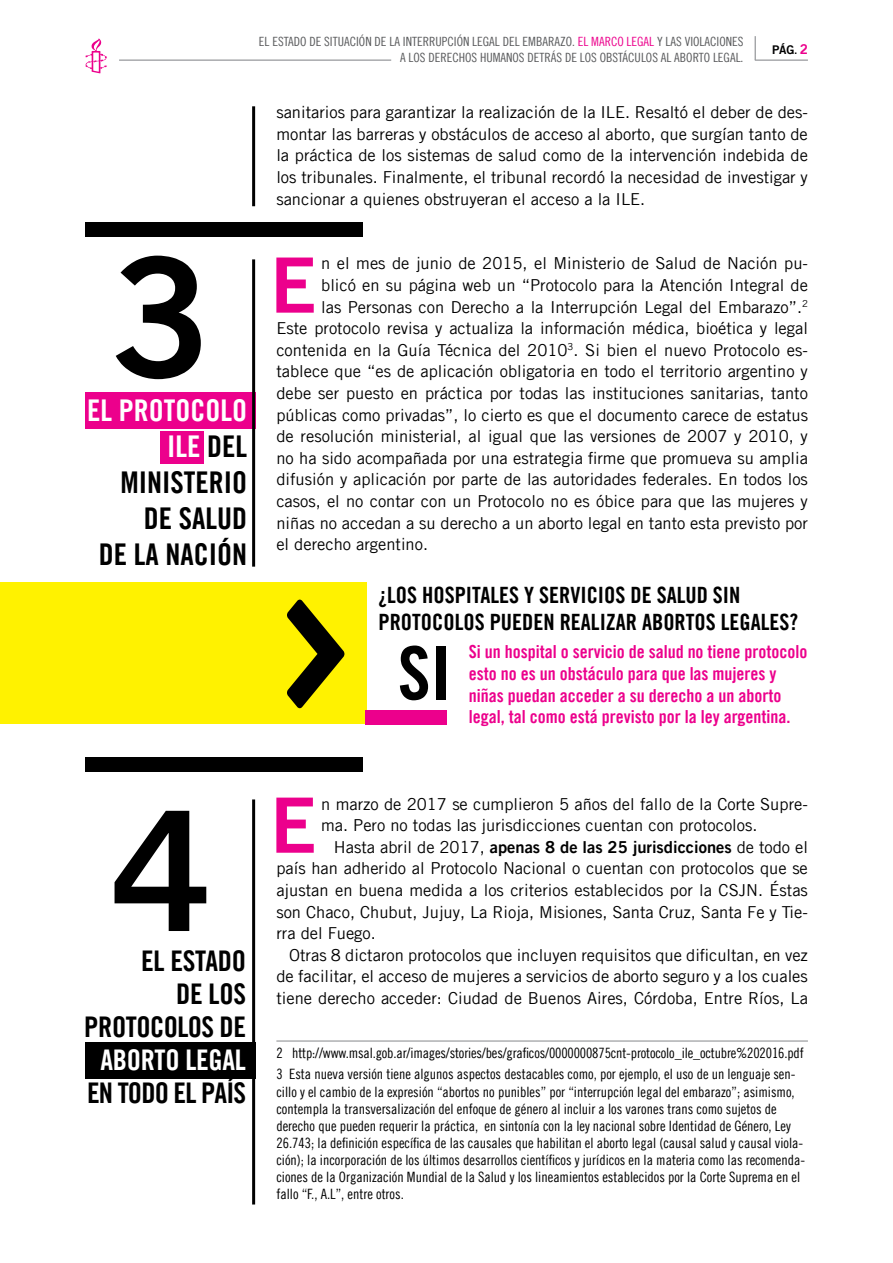
<style>
.page{position:relative;width:893px;height:1263px;background:#fff}
.page>*{position:absolute;margin:0;border:0;box-sizing:border-box;transform-origin:0 0}
.t1{font:166.5px "Amnesty Trade Gothic Bd 2";color:#000}
.t2{font:76.35px "Amnesty Trade Gothic Bd 2";color:#ec008c}
.t3{font:73.8px "Amnesty Trade Gothic Bd Cn 20";color:#000}
.t4{font:30px "Amnesty Trade Gothic Bd Cn 20";color:#000}
.t5{font:30px "Amnesty Trade Gothic Bd Cn 20";color:#fff}
.t6{font:28.5px/33px "Amnesty Trade Gothic Bd Cn 20";letter-spacing:-.01em;color:#000}
.t7{font:28.5px "Amnesty Trade Gothic Bd Cn 20";color:#fff}
.t8{font:22.5px "Amnesty Trade Gothic Bd Cn 20";color:#000}
.t9{font:18px/21.6px "Amnesty Trade Gothic Bd Cn 20";color:#ec008c}
.t10{font:16.5px/21.6px "Amnesty Trade Gothic";color:#000;text-align:justify}
.t11{font:16.5px "Amnesty Trade Gothic Bd 2";color:#000}
.t12{font:14.25px/17.1px "Amnesty Trade Gothic Cn 18";color:#000}
.t13{font:12.75px/15.3px "Amnesty Trade Gothic Cn 18";color:#58595b;text-align:right}
.t14{font:12px "Amnesty Trade Gothic Bd 2";color:#000}
.s1{color:#ec008c}
.s2{font-family:"Amnesty Trade Gothic Bd Cn 20"}
.s3{font-size:13.5px;color:#ec008c}
.s4{color:#000}
.s5{font-family:"Amnesty Trade Gothic"}
</style>
<div class="page">
<svg style="left:85px;top:38px;width:22px;height:35px"></svg>
<svg style="left:755px;top:36px;width:1px;height:24px"></svg>
<hr style="left:755px;top:60px;width:53px;height:1px;background:#939598">
<hr style="left:119px;top:60px;width:272px;height:1px;background:#939598">
<div style="left:0;top:583px;width:366px;height:141px;background:#fff200"></div>
<hr style="left:276px;top:1040px;width:532px;height:1px;background:#939598">
<div style="left:85px;top:392px;width:170px;height:37px;background:#ec008c"></div>
<div style="left:85px;top:1042px;width:170px;height:36px;background:#000"></div>
<div style="left:161px;top:431px;width:43px;height:32px;background:#ec008c"></div>
<hr style="left:252px;top:106px;width:3px;height:100px;background:#000">
<hr style="left:252px;top:259px;width:3px;height:308px;background:#000">
<hr style="left:252px;top:799px;width:3px;height:405px;background:#000">
<div style="left:365px;top:710px;width:81px;height:14px;background:#ec008c"></div>
<svg style="left:287px;top:600px;width:57px;height:108px"></svg>
<div style="left:85px;top:757px;width:277px;height:14px;background:#000"></div>
<div style="left:85px;top:222px;width:277px;height:14px;background:#000"></div>
<p class="t13" style="left:259px;top:34px;width:486px">EL ESTADO DE SITUACIÓN DE LA INTERRUPCIÓN LEGAL DEL EMBARAZO. <span class="s1">EL MARCO LEGAL</span> Y LAS VIOLACIONES<br>A LOS DERECHOS HUMANOS DETRÁS DE LOS OBSTÁCULOS AL ABORTO LEGAL.</p>
<p class="t14" style="left:772px;top:43px;width:37px">PáG<span class="s2">.</span> <span class="s3">2</span></p>
<p class="t10" style="left:276px;top:101px;width:533px">sanitarios para garantizar la realización de la ILE. Resaltó el deber de des&shy;montar las barreras y obstáculos de acceso al aborto, que surgían tanto de la práctica de los sistemas de salud como de la intervención indebida de los tribunales. Finalmente, el tribunal recordó la necesidad de investigar y sancionar a quienes obstruyeran el acceso a la ILE.</p>
<h1 class="t1" style="left:111px;top:215px;width:103px">3</h1>
<h3 class="t5" style="left:87px;top:392px;width:62px">El Protocolo</h3>
<h3 class="t5" style="left:167px;top:428px;width:54px">ILE <span class="s4">del</span></h3>
<h3 class="t4" style="left:120px;top:464px;width:31px">Ministerio</h3>
<h3 class="t4" style="left:144px;top:500px;width:105px">de SALUD</h3>
<h3 class="t4" style="left:99px;top:536px;width:96px">de la Nación</h3>
<h2 class="t2" style="left:270px;top:238px;width:48px">E</h2>
<p class="t10" style="left:321px;top:253px;width:488px">n el mes de junio de 2015, el Ministerio de Salud de Nación pu-</p>
<p class="t10" style="left:321px;top:274px;width:488px">blicó en su página web un “Protocolo para la Atención Integral de</p>
<p class="t10" style="left:321px;top:296px;width:488px">las Personas con Derecho a la Interrupción Legal del Embarazo”.<sup>2</sup></p>
<p class="t10" style="left:276px;top:317px;width:533px">Este protocolo revisa y actualiza la información médica, bioética y legal</p>
<p class="t10" style="left:276px;top:339px;width:533px">contenida en la Guía Técnica del 2010<sup>3</sup>. Si bien el nuevo Protocolo es-</p>
<p class="t10" style="left:276px;top:361px;width:533px">tablece que “es de aplicación obligatoria en todo el territorio argentino y</p>
<p class="t10" style="left:276px;top:382px;width:533px">debe ser puesto en práctica por todas las instituciones sanitarias, tanto</p>
<p class="t10" style="left:276px;top:404px;width:533px">públicas como privadas”, lo cierto es que el documento carece de estatus</p>
<p class="t10" style="left:276px;top:425px;width:533px">de resolución ministerial, al igual que las versiones de 2007 y 2010, y</p>
<p class="t10" style="left:276px;top:447px;width:533px">no ha sido acompañada por una estrategia firme que promueva su amplia</p>
<p class="t10" style="left:276px;top:469px;width:533px">difusión y aplicación por parte de las autoridades federales. En todos los</p>
<p class="t10" style="left:276px;top:490px;width:533px">casos, el no contar con un Protocolo no es óbice para que las mujeres y</p>
<p class="t10" style="left:276px;top:512px;width:533px">niñas no accedan a su derecho a un aborto legal en tanto esta previsto por</p>
<p class="t10" style="left:276px;top:533px;width:153px">el derecho argentino.</p>
<h3 class="t8" style="left:378px;top:581px;width:55px">¿Los hospitales</h3>
<h3 class="t8" style="left:524px;top:581px;width:26px">y servicios</h3>
<h3 class="t8" style="left:630px;top:581px;width:38px">de salud</h3>
<h3 class="t8" style="left:713px;top:581px;width:10px">sin</h3>
<h3 class="t8" style="left:378px;top:608px;width:12px">protocolos</h3>
<h3 class="t8" style="left:490px;top:608px;width:12px">pueden</h3>
<h3 class="t8" style="left:560px;top:608px;width:11px">realizar</h3>
<h3 class="t8" style="left:642px;top:608px;width:12px">abortos</h3>
<h3 class="t8" style="left:721px;top:608px;width:11px">legales</h3>
<h3 class="t8" style="left:790px;top:608px;width:10px">?</h3>
<h3 class="t3" style="left:398px;top:628px;width:55px">SI</h3>
<p class="t9" style="left:469px;top:641px;width:340px">Si un hospital o servicio de salud no tiene protocolo esto no es un obstáculo para que las mujeres y niñas puedan acceder a su derecho a un aborto legal, tal como está previsto por la ley argentina.</p>
<h1 class="t1" style="left:111px;top:768px;width:103px">4</h1>
<h3 class="t6" style="left:176px;top:944px;width:46px;text-indent:-35px">El Estado<br>de los</h3>
<h3 class="t6" style="left:84px;top:1010px;width:28px">Protocolos</h3>
<h3 class="t6" style="left:219px;top:1010px;width:13px">de</h3>
<h3 class="t7" style="left:100px;top:1043px;width:14px">aborto</h3>
<h3 class="t7" style="left:185px;top:1043px;width:13px">legal</h3>
<h3 class="t6" style="left:87px;top:1076px;width:159px">en Todo el país</h3>
<h2 class="t2" style="left:270px;top:778px;width:48px">E</h2>
<p class="t10" style="left:321px;top:793px;width:488px">n marzo de 2017 se cumplieron 5 años del fallo de la Corte Supre&shy;ma. Pero no todas las jurisdicciones cuentan con protocolos.</p>
<p class="t11" style="left:334px;top:836px;width:476px"><span class="s5">Hasta abril de 2017,</span> apenas 8 de las 25 jurisdicciones <span class="s5">de todo el</span></p>
<p class="t10" style="left:276px;top:857px;width:533px">país han adherido al Protocolo Nacional o cuentan con protocolos que se ajustan en buena medida a los criterios establecidos por la CSJN. Éstas son Chaco, Chubut, Jujuy, La Rioja, Misiones, Santa Cruz, Santa Fe y Tie&shy;rra del Fuego.</p>
<p class="t10" style="left:276px;top:944px;width:533px;text-indent:13px">Otras 8 dictaron protocolos que incluyen requisitos que dificultan, en vez de facilitar, el acceso de mujeres a servicios de aborto seguro y a los cuales tiene derecho acceder: Ciudad de Buenos Aires, Córdoba, Entre Ríos, La</p>
<p class="t12" style="left:276px;top:1042px;width:529px;line-height:21.3px">2 http://www.msal.gob.ar/images/stories/bes/graficos/0000000875cnt-protocolo_ile_octubre%202016.pdf<br>3 Esta nueva versión tiene algunos aspectos destacables como, por ejemplo, el uso de un lenguaje sen-</p>
<p class="t12" style="left:276px;top:1083px;width:530px">cillo y el cambio de la expresión “abortos no punibles” por “interrupción legal del embarazo”; asimismo, contempla la transversalización del enfoque de género al incluir a los varones trans como sujetos de derecho que pueden requerir la práctica, en sintonía con la ley nacional sobre Identidad de Género, Ley 26.743; la definición específica de las causales que habilitan el aborto legal (causal salud y causal viola&shy;ción); la incorporación de los últimos desarrollos científicos y jurídicos en la materia como las recomenda&shy;ciones de la Organización Mundial de la Salud y los lineamientos establecidos por la Corte Suprema en el fallo “F., A.L”, entre otros.</p>
</div>
